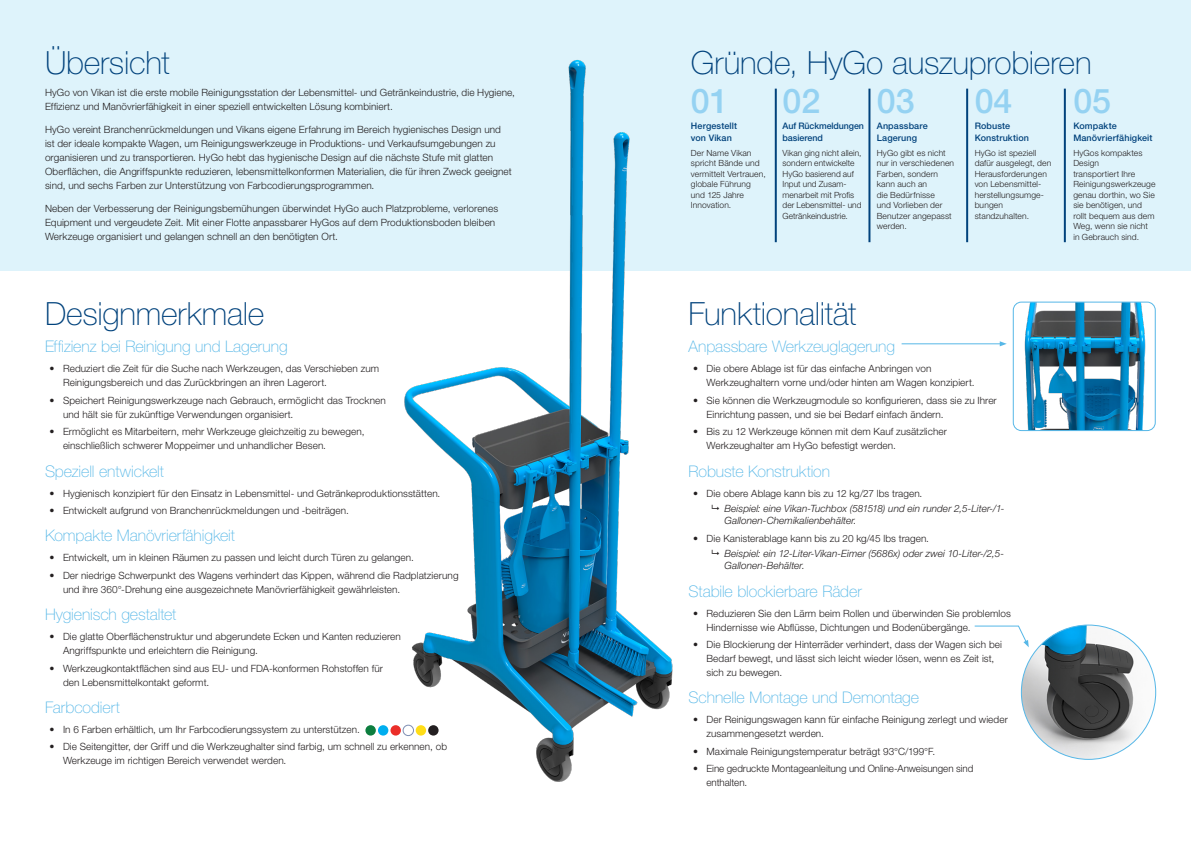
<style>
.page{position:relative;width:1191px;height:842px;background:#fff}
.page>*{position:absolute;margin:0;border:0;box-sizing:border-box;transform-origin:0 0}
.Big_Numbers{font:500 34px "Helvetica Neue LT Std";color:#95d2f2}
.Section_Header{font:100 32px "Helvetica Neue LT Std";letter-spacing:-.005em;color:#01427c}
.Feature_Header{font:100 16px "Helvetica Neue LT Std";letter-spacing:-.005em;color:#56b7e7}
.t1{font:300 10px/14px "Helvetica Neue LT Std";letter-spacing:.005em;color:#231f20}
.t2{font:italic 300 10px/12px "Helvetica Neue LT Std";letter-spacing:.005em;color:#231f20}
.Bold_Dark_Blue_Heading{font:500 9px/12px "Helvetica Neue LT Std";letter-spacing:.01em;color:#01427c}
.Bold_Dark_Blue_Heading-2{font:500 9px/12px "Helvetica Neue LT Std";letter-spacing:-.01em;color:#01427c}
.Small_Text{font:300 8.5px/10.5px "Helvetica Neue LT Std";letter-spacing:.01em;color:#231f20}
</style>
<div class="page">
<div style="left:0;top:0;width:595px;height:270px;background:#def3fb"></div>
<div style="left:595px;top:0;width:596px;height:270px;background:#def3fb"></div>
<img style="left:336px;top:60px;width:450px;height:722px">
<div style="left:365px;top:725px;width:11px;height:10px;background:#0d7e3f;border-radius:50%"></div>
<div style="left:378px;top:725px;width:10px;height:10px;background:#00aeef;border-radius:50%"></div>
<div style="left:390px;top:725px;width:11px;height:10px;background:#eb2e29;border-radius:50%"></div>
<div style="left:416px;top:725px;width:10px;height:10px;background:#ffdd17;border-radius:50%"></div>
<div style="left:403px;top:725px;width:10px;height:10px;background:#fff;border-radius:50%"></div>
<div style="left:403px;top:725px;width:10px;height:11px;border:1px solid #7e8fb4;border-radius:50%"></div>
<div style="left:428px;top:725px;width:10px;height:10px;background:#231f20;border-radius:50%"></div>
<img style="left:1021px;top:625px;width:134px;height:134px;border-radius:67px">
<hr style="left:775px;top:89px;width:2px;height:153px;background:#01427c">
<hr style="left:868px;top:89px;width:2px;height:153px;background:#01427c">
<hr style="left:966px;top:89px;width:2px;height:153px;background:#01427c">
<hr style="left:1063px;top:89px;width:2px;height:153px;background:#01427c">
<img style="left:1014px;top:302px;width:141px;height:129px">
<div style="left:1012px;top:302px;width:143px;height:129px;border:1px solid #56b7e7;border-radius:8px"></div>
<hr style="left:901px;top:343px;width:100px;height:1px;background:#56b7e7">
<svg style="left:999px;top:341px;width:7px;height:5px"></svg>
<svg style="left:974px;top:625px;width:54px;height:22px"></svg>
<svg style="left:712px;top:505px;width:7px;height:5px"></svg>
<svg style="left:712px;top:550px;width:7px;height:6px"></svg>
<p class="Section_Header" style="left:45px;top:44px;width:126px">Übersicht</p>
<p class="Section_Header" style="left:691px;top:44px;width:402px">Gründe, HyGo auszuprobieren</p>
<p class="Big_Numbers" style="left:691px;top:81px;width:39px">01</p>
<p class="Bold_Dark_Blue_Heading" style="left:691px;top:119px;width:48px">Hergestellt von Vikan</p>
<p class="Small_Text" style="left:691px;top:147px;width:76px">Der Name Vikan spricht Bände und vermittelt Vertrauen, globale Führung und 125 Jahre<br>Innovation.</p>
<p class="t1" style="left:45px;top:85px;width:471px">HyGo von Vikan ist die erste mobile Reinigungsstation der Lebensmittel- und Getränkeindustrie, die Hygiene,<br>Effizienz und Manövrierfähigkeit in einer speziell entwickelten Lösung kombiniert.</p>
<p class="t1" style="left:45px;top:122px;width:468px">HyGo vereint Branchenrückmeldungen und Vikans eigene Erfahrung im Bereich hygienisches Design und ist der ideale kompakte Wagen, um Reinigungswerkzeuge in Produktions- und Verkaufsumgebungen zu organisieren und zu transportieren. HyGo hebt das hygienische Design auf die nächste Stufe mit glatten Oberflächen, die Angriffspunkte reduzieren, lebensmittelkonformen Materialien, die für ihren Zweck geeignet sind, und sechs Farben zur Unterstützung von Farbcodierungsprogrammen.</p>
<p class="t1" style="left:45px;top:201px;width:455px">Neben der Verbesserung der Reinigungsbemühungen überwindet HyGo auch Platzprobleme, verlorenes<br>Equipment und vergeudete Zeit. Mit einer Flotte anpassbarer HyGos auf dem Produktionsboden bleiben<br>Werkzeuge organisiert und gelangen schnell an den benötigten Ort.</p>
<p class="Big_Numbers" style="left:782px;top:81px;width:39px">02</p>
<p class="Bold_Dark_Blue_Heading-2" style="left:782px;top:119px;width:83px">Auf Rückmeldungen basierend</p>
<p class="Small_Text" style="left:782px;top:147px;width:80px">Vikan ging nicht allein, sondern entwickelte<br>HyGo basierend auf<br>Input und Zusam&shy;menarbeit mit Profis der Lebensmittel- und<br>Getränkeindustrie.</p>
<p class="Big_Numbers" style="left:877px;top:81px;width:39px">03</p>
<p class="Bold_Dark_Blue_Heading" style="left:877px;top:119px;width:52px">Anpassbare<br>Lagerung</p>
<p class="Small_Text" style="left:877px;top:147px;width:79px">HyGo gibt es nicht nur in verschiedenen<br>Farben, sondern kann auch an<br>die Bedürfnisse<br>und Vorlieben der<br>Benutzer angepasst werden.</p>
<p class="Big_Numbers" style="left:974px;top:81px;width:39px">04</p>
<p class="Bold_Dark_Blue_Heading" style="left:974px;top:119px;width:56px">Robuste<br>Konstruktion</p>
<p class="Small_Text" style="left:974px;top:147px;width:78px">HyGo ist speziell dafür ausgelegt, den<br>Herausforderungen von Lebensmittel&shy;herstellungsumge&shy;bungen standzuhalten.</p>
<p class="Big_Numbers" style="left:1073px;top:81px;width:39px">05</p>
<p class="Bold_Dark_Blue_Heading" style="left:1073px;top:119px;width:81px">Kompakte<br>Manövrierfähigkeit</p>
<p class="Small_Text" style="left:1073px;top:147px;width:84px">HyGos kompaktes<br>Design<br>transportiert Ihre<br>Reinigungswerkzeuge genau dorthin, wo Sie sie benötigen, und rollt bequem aus dem<br>Weg, wenn sie nicht in Gebrauch sind.</p>
<p class="Section_Header" style="left:45px;top:295px;width:221px">Designmerkmale</p>
<p class="Feature_Header" style="left:45px;top:338px;width:244px">Effizienz bei Reinigung und Lagerung</p>
<p class="t1" style="left:63px;top:361px;width:318px;text-indent:-14px">• Reduziert die Zeit für die Suche nach Werkzeugen, das Verschieben zum<br>Reinigungsbereich und das Zurückbringen an ihren Lagerort.</p>
<p class="t1" style="left:63px;top:393px;width:324px;text-indent:-14px">• Speichert Reinigungswerkzeuge nach Gebrauch, ermöglicht das Trocknen und hält sie für zukünftige Verwendungen organisiert.</p>
<p class="t1" style="left:63px;top:425px;width:303px;text-indent:-14px">• Ermöglicht es Mitarbeitern, mehr Werkzeuge gleichzeitig zu bewegen, einschließlich schwerer Moppeimer und unhandlicher Besen.</p>
<p class="Feature_Header" style="left:45px;top:462px;width:121px">Speziell entwickelt</p>
<p class="t1" style="left:50px;top:486px;width:392px">• Hygienisch konzipiert für den Einsatz in Lebensmittel- und Getränkeproduktionsstätten.</p>
<p class="t1" style="left:50px;top:503px;width:301px">• Entwickelt aufgrund von Branchenrückmeldungen und -beiträgen.</p>
<p class="Feature_Header" style="left:45px;top:527px;width:191px">Kompakte Manövrierfähigkeit</p>
<p class="t1" style="left:50px;top:550px;width:366px">• Entwickelt, um in kleinen Räumen zu passen und leicht durch Türen zu gelangen.</p>
<p class="t1" style="left:63px;top:568px;width:397px;text-indent:-14px">• Der niedrige Schwerpunkt des Wagens verhindert das Kippen, während die Radplatzierung und ihre 360°-Drehung eine ausgezeichnete Manövrierfähigkeit gewährleisten.</p>
<p class="Feature_Header" style="left:45px;top:605px;width:133px">Hygienisch gestaltet</p>
<p class="t1" style="left:63px;top:629px;width:339px;text-indent:-14px">• Die glatte Oberflächenstruktur und abgerundete Ecken und Kanten reduzieren<br>Angriffspunkte und erleichtern die Reinigung.</p>
<p class="t1" style="left:63px;top:661px;width:321px;text-indent:-14px">• Werkzeugkontaktflächen sind aus EU- und FDA-konformen Rohstoffen für den Lebensmittelkontakt geformt.</p>
<p class="Feature_Header" style="left:45px;top:698px;width:77px">Farbcodiert</p>
<p class="t1" style="left:50px;top:722px;width:312px">• In 6 Farben erhältlich, um Ihr Farbcodierungssystem zu unterstützen.</p>
<p class="t1" style="left:63px;top:739px;width:385px;text-indent:-14px">• Die Seitengitter, der Griff und die Werkzeughalter sind farbig, um schnell zu erkennen, ob<br>Werkzeuge im richtigen Bereich verwendet werden.</p>
<p class="Section_Header" style="left:688px;top:295px;width:169px">Funktionalität</p>
<p class="Feature_Header" style="left:688px;top:338px;width:208px">Anpassbare Werkzeuglagerung</p>
<p class="t1" style="left:706px;top:361px;width:270px;text-indent:-14px">• Die obere Ablage ist für das einfache Anbringen von<br>Werkzeughaltern vorne und/oder hinten am Wagen konzipiert.</p>
<p class="t1" style="left:706px;top:393px;width:292px;text-indent:-14px">• Sie können die Werkzeugmodule so konfigurieren, dass sie zu Ihrer<br>Einrichtung passen, und sie bei Bedarf einfach ändern.</p>
<p class="t1" style="left:706px;top:425px;width:242px;text-indent:-14px">• Bis zu 12 Werkzeuge können mit dem Kauf zusätzlicher<br>Werkzeughalter am HyGo befestigt werden.</p>
<p class="Feature_Header" style="left:688px;top:462px;width:143px">Robuste Konstruktion</p>
<p class="t1" style="left:693px;top:486px;width:231px">• Die obere Ablage kann bis zu 12 kg/27 lbs tragen.</p>
<p class="t2" style="left:724px;top:502px;width:282px">Beispiel: eine Vikan-Tuchbox (581518) und ein runder 2,5-Liter-/1-<br>Gallonen-Chemikalienbehälter.</p>
<p class="t1" style="left:693px;top:531px;width:237px">• Die Kanisterablage kann bis zu 20 kg/45 lbs tragen.</p>
<p class="t2" style="left:724px;top:548px;width:281px">Beispiel: ein 12-Liter-Vikan-Eimer (5686x) oder zwei 10-Liter-/2,5-<br>Gallonen-Behälter.</p>
<p class="Feature_Header" style="left:688px;top:582px;width:175px">Stabile blockierbare Räder</p>
<p class="t1" style="left:706px;top:606px;width:306px;text-indent:-14px">• Reduzieren Sie den Lärm beim Rollen und überwinden Sie problemlos<br>Hindernisse wie Abflüsse, Dichtungen und Bodenübergänge.</p>
<p class="t1" style="left:706px;top:637px;width:297px;text-indent:-14px">• Die Blockierung der Hinterräder verhindert, dass der Wagen sich bei<br>Bedarf bewegt, und lässt sich leicht wieder lösen, wenn es Zeit ist, sich zu bewegen.</p>
<p class="Feature_Header" style="left:688px;top:688px;width:232px">Schnelle Montage und Demontage</p>
<p class="t1" style="left:706px;top:712px;width:303px;text-indent:-14px">• Der Reinigungswagen kann für einfache Reinigung zerlegt und wieder zusammengesetzt werden.</p>
<p class="t1" style="left:693px;top:744px;width:244px">• Maximale Reinigungstemperatur beträgt 93°C/199°F.</p>
<p class="t1" style="left:706px;top:762px;width:268px;text-indent:-14px">• Eine gedruckte Montageanleitung und Online-Anweisungen sind enthalten.</p>
</div>
